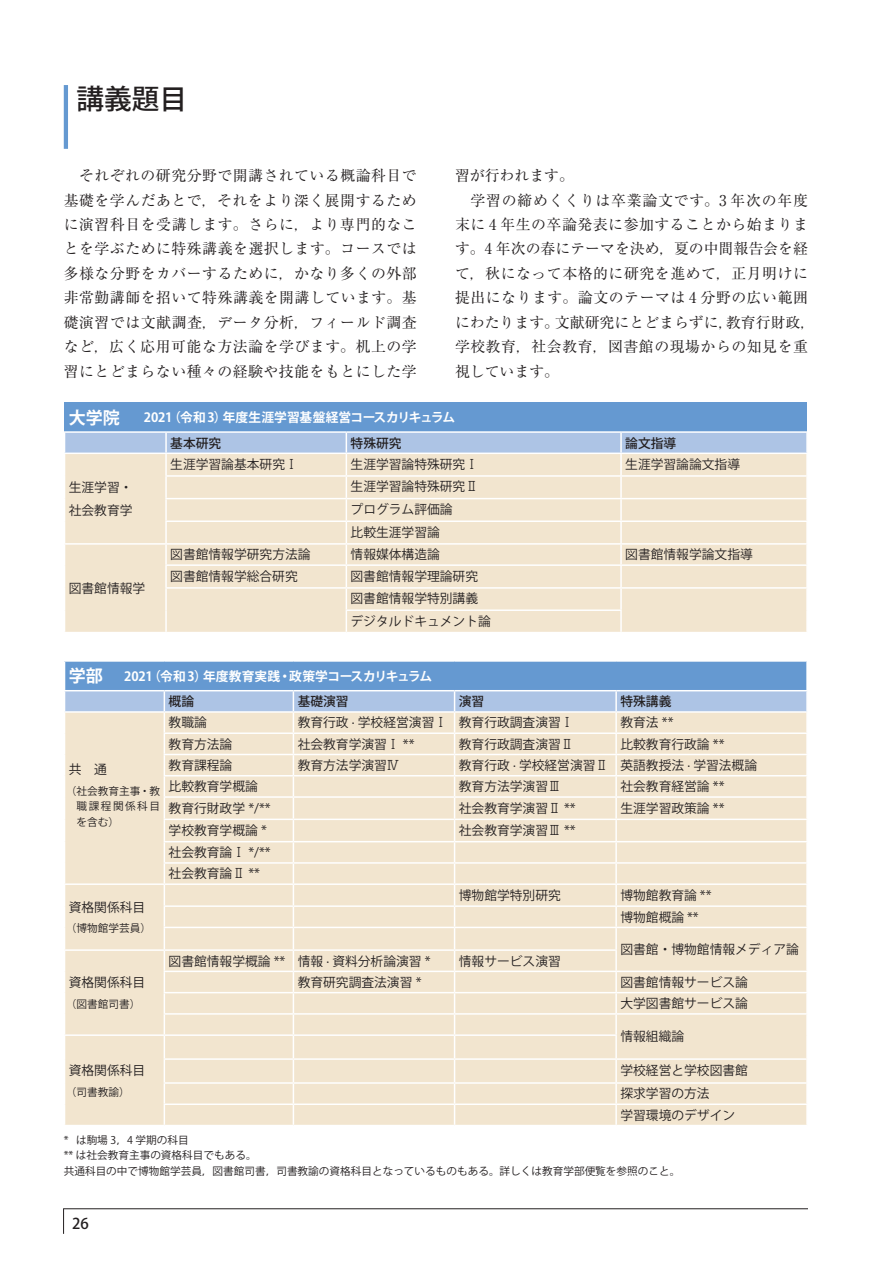
<style>
.page{position:relative;width:893px;height:1263px;background:#fff}
.page>*{position:absolute;margin:0;border:0;box-sizing:border-box;transform-origin:0 0}
.t1{font:500 27.6px "Koz Go Pro";color:#231f20}
.t2{font:700 16.95px "Koz Go Pro";color:#fff}
.t3{font:14.85px/24.5px "Ryumin Pro";letter-spacing:.035em;color:#231f20;text-align:justify}
.t4{font:500 14.85px "Koz Go Pro";color:#231f20}
.t5{font:12.75px/22.6px "Koz Go Pro";color:#231f20}
.t6{font:700 12.75px/25.5px "Koz Go Pro";letter-spacing:-.015em;color:#fff}
.t7{font:500 12.75px "Koz Go Pro";color:#231f20}
.t8{font:10.65px/15.5px "Koz Go Pro";color:#231f20;text-align:justify}
.s1{font-family:"Shin Go Pro";font-weight:300}
.s2{font-size:16.95px}
.s3{font-weight:500;color:#231f20}
</style>
<div class="page">
<svg style="left:63px;top:1208px;width:1px;height:26px"></svg>
<hr style="left:64px;top:1208px;width:829px;height:1px;background:#231f20">
<div style="left:808px;top:1199px;width:85px;height:32px;background:#fff"></div>
<hr style="left:64px;top:85px;width:4px;height:64px;background:#6599d1">
<div style="left:65px;top:402px;width:742px;height:30px;background:#6599d1"></div>
<hr style="left:64px;top:431px;width:102px;height:2px;background:#fff">
<hr style="left:166px;top:431px;width:180px;height:2px;background:#fff">
<hr style="left:346px;top:431px;width:275px;height:2px;background:#fff">
<hr style="left:621px;top:431px;width:187px;height:2px;background:#fff">
<svg style="left:65px;top:432px;width:742px;height:200px;background:#ebe3d4"></svg>
<hr style="left:620px;top:611px;width:2px;height:21px;background:#fff">
<hr style="left:806px;top:610px;width:2px;height:22px;background:#fff">
<svg style="left:65px;top:662px;width:742px;height:463px;background:#e7e0d3"></svg>
<hr style="left:616px;top:1103px;width:192px;height:2px;background:#fff">
<hr style="left:615px;top:1105px;width:2px;height:20px;background:#fff">
<hr style="left:806px;top:1105px;width:2px;height:20px;background:#fff">
<hr style="left:616px;top:971px;width:192px;height:1px;background:#fff">
<hr style="left:616px;top:992px;width:192px;height:1px;background:#fff">
<h1 class="t1" style="left:77px;top:82px;width:112px">講義題目</h1>
<p class="t3" style="left:64px;top:162px;width:354px">　それぞれの研究分野で開講されている概論科目で基礎を学んだあとで，それをより深く展開するために演習科目を受講します。さらに，より専門的なことを学ぶために特殊講義を選択します。コースでは多様な分野をカバーするために，かなり多くの外部非常勤講師を招いて特殊講義を開講しています。基礎演習では文献調査，データ分析，フィールド調査など，広く応用可能な方法論を学びます。机上の学習にとどまらない種々の経験や技能をもとにした学</p>
<p class="t3" style="left:455px;top:162px;width:362px;text-align:left">習が行われます。<br>　学習の締めくくりは卒業論文です。3 年次の年度末に 4 年生の卒論発表に参加することから始まります。4 年次の春にテーマを決め，夏の中間報告会を経て，秋になって本格的に研究を進めて，正月明けに提出になります。論文のテーマは 4 分野の広い範囲にわたります。文献研究にとどまらずに，教育行財政，学校教育，社会教育，図書館の現場からの知見を重視しています。</p>
<h2 class="t2" style="left:69px;top:406px;width:53px">大学院</h2>
<p class="t6" style="left:144px;top:405px;width:313px">2021（令和 3）年度生涯学習基盤経営コースカリキュラム</p>
<p class="t7" style="left:170px;top:435px;width:53px">基本研究</p>
<p class="t7" style="left:351px;top:435px;width:53px">特殊研究</p>
<p class="t7" style="left:625px;top:435px;width:53px">論文指導</p>
<p class="t5" style="left:69px;top:477px;width:65px">生涯学習・社会教育学</p>
<p class="t5" style="left:170px;top:453px;width:129px">生涯学習論基本研究<span class="s1">Ⅰ</span></p>
<p class="t5" style="left:351px;top:453px;width:129px">生涯学習論特殊研究<span class="s1">Ⅰ</span></p>
<p class="t5" style="left:625px;top:453px;width:116px">生涯学習論論文指導</p>
<p class="t5" style="left:351px;top:476px;width:129px">生涯学習論特殊研究<span class="s1">Ⅱ</span>プログラム評価論<br>比較生涯学習論</p>
<p class="t5" style="left:69px;top:577px;width:78px">図書館情報学</p>
<p class="t5" style="left:170px;top:544px;width:142px">図書館情報学研究方法論</p>
<p class="t5" style="left:351px;top:544px;width:91px">情報媒体構造論</p>
<p class="t5" style="left:625px;top:544px;width:129px">図書館情報学論文指導</p>
<p class="t5" style="left:170px;top:565px;width:129px">図書館情報学総合研究</p>
<p class="t5" style="left:351px;top:565px;width:142px">図書館情報学理論研究図書館情報学特別講義デジタルドキュメント論</p>
<p class="t6" style="left:169px;top:664px;width:265px;text-indent:-100px"><span class="s2">学部</span> 2021（令和 3）年度教育実践・政策学コースカリキュラム<span class="s3">概論</span></p>
<p class="t7" style="left:298px;top:693px;width:53px">基礎演習</p>
<p class="t7" style="left:459px;top:693px;width:27px">演習</p>
<p class="t7" style="left:620px;top:693px;width:53px">特殊講義</p>
<p class="t5" style="left:69px;top:758px;width:40px">共　通</p>
<p class="t8" style="left:77px;top:783px;width:85px;text-indent:-11px">（社会教育主事・教職課程関係科目を含む）</p>
<p class="t5" style="left:69px;top:896px;width:78px">資格関係科目</p>
<p class="t8" style="left:66px;top:921px;width:87px">（博物館学芸員）</p>
<p class="t5" style="left:69px;top:972px;width:78px">資格関係科目</p>
<p class="t8" style="left:66px;top:996px;width:76px">（図書館司書）</p>
<p class="t5" style="left:69px;top:1059px;width:78px">資格関係科目</p>
<p class="t8" style="left:66px;top:1084px;width:65px">（司書教諭）</p>
<p class="t5" style="left:169px;top:712px;width:40px">教職論</p>
<p class="t5" style="left:298px;top:712px;width:277px">教育行政 · 学校経営演習<span class="s1">Ⅰ</span> 教育行政調査演習<span class="s1">Ⅰ</span></p>
<p class="t5" style="left:620px;top:712px;width:55px">教育法 **</p>
<p class="t5" style="left:169px;top:733px;width:65px">教育方法論</p>
<p class="t5" style="left:298px;top:733px;width:118px">社会教育学演習<span class="s1">Ⅰ</span> **</p>
<p class="t5" style="left:459px;top:733px;width:116px">教育行政調査演習<span class="s1">Ⅱ</span></p>
<p class="t5" style="left:620px;top:733px;width:106px">比較教育行政論 **</p>
<p class="t5" style="left:169px;top:754px;width:65px">教育課程論</p>
<p class="t5" style="left:298px;top:754px;width:104px">教育方法学演習<span class="s1">Ⅳ</span></p>
<p class="t5" style="left:459px;top:754px;width:300px">教育行政 · 学校経営演習<span class="s1">Ⅱ</span> 英語教授法 · 学習法概論</p>
<p class="t5" style="left:169px;top:775px;width:91px">比較教育学概論</p>
<p class="t5" style="left:459px;top:775px;width:104px">教育方法学演習<span class="s1">Ⅲ</span></p>
<p class="t5" style="left:620px;top:775px;width:106px">社会教育経営論 **</p>
<p class="t5" style="left:169px;top:797px;width:103px">教育行財政学 */**</p>
<p class="t5" style="left:459px;top:797px;width:118px">社会教育学演習<span class="s1">Ⅱ</span> **</p>
<p class="t5" style="left:620px;top:797px;width:106px">生涯学習政策論 **</p>
<p class="t5" style="left:169px;top:819px;width:100px">学校教育学概論 *</p>
<p class="t5" style="left:459px;top:819px;width:118px">社会教育学演習<span class="s1">Ⅲ</span> **</p>
<p class="t5" style="left:169px;top:842px;width:103px;line-height:21.3px">社会教育論<span class="s1">Ⅰ</span> */**社会教育論<span class="s1">Ⅱ</span> **</p>
<p class="t5" style="left:459px;top:884px;width:104px">博物館学特別研究</p>
<p class="t5" style="left:620px;top:884px;width:93px;line-height:21.9px">博物館教育論 **博物館概論 **</p>
<p class="t5" style="left:620px;top:938px;width:180px">図書館・博物館情報メディア論</p>
<p class="t5" style="left:169px;top:950px;width:264px">図書館情報学概論 ** 情報 · 資料分析論演習 *</p>
<p class="t5" style="left:459px;top:950px;width:104px">情報サービス演習</p>
<p class="t5" style="left:298px;top:971px;width:125px">教育研究調査法演習 *</p>
<p class="t5" style="left:620px;top:972px;width:129px;line-height:21.3px">図書館情報サービス論大学図書館サービス論</p>
<p class="t5" style="left:620px;top:1026px;width:65px">情報組織論</p>
<p class="t5" style="left:620px;top:1058px;width:129px;line-height:23.9px">学校経営と学校図書館探求学習の方法</p>
<p class="t5" style="left:620px;top:1104px;width:116px">学習環境のデザイン</p>
<p class="t8" style="left:64px;top:1133px;width:194px;line-height:14.9px">* は駒場 3，4 学期の科目<br>** は社会教育主事の資格科目でもある。</p>
<p class="t8" style="left:64px;top:1164px;width:618px">共通科目の中で博物館学芸員，図書館司書，司書教諭の資格科目となっているものもある。詳しくは教育学部便覧を参照のこと。</p>
<p class="t4" style="left:72px;top:1214px;width:18px">26</p>
</div>
